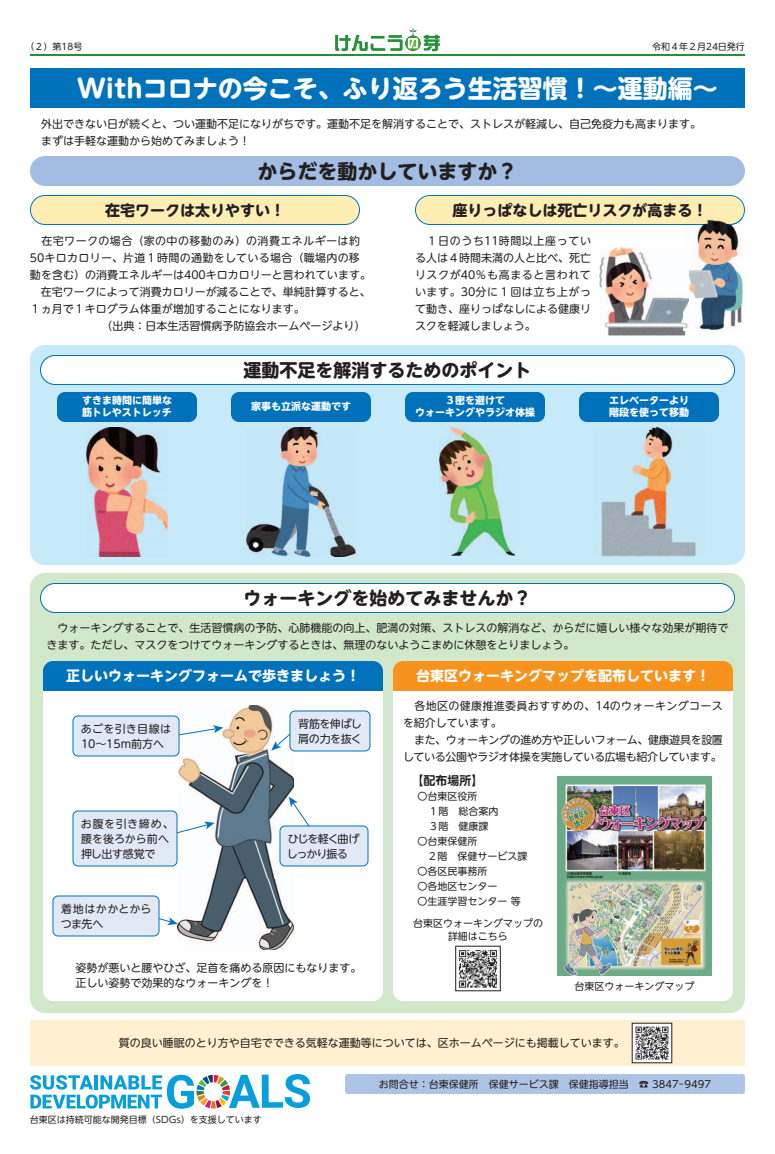
<style>
.page{position:relative;width:775px;height:1154px;background:#fff}
.page>*{position:absolute;margin:0;border:0;box-sizing:border-box;transform-origin:0 0}
.t1{font:25px "UD Shin M Go Pr 6 N Bold 90 pv RKSJ H";color:#fff}
.t2{font:20px "UD Shin M Go Pr 6 N Bold 90 pv RKSJ H";color:#231f20}
.t3{font:18px "UD Shin M Go Pr 6 N Bold 90 pv RKSJ H";color:#231f20}
.t4{font:15px "UD Shin M Go Pr 6 N Bold 90 pv RKSJ H";color:#231f20}
.t5{font:14px "UD Shin M Go Pr 6 N Bold 90 pv RKSJ H";color:#fff}
.t6{font:12px "UD Shin M Go Pr 6 N De Bold 90 pv RKSJ H";color:#231f20}
.t7{font:11px/17px "UD Shin M Go Pr 6 N Regular 90 pv RKSJ H";color:#231f20}
.t8{font:11px/17px "UD Shin M Go Pr 6 N Regular 90 pv RKSJ H";letter-spacing:-.035em;color:#231f20}
.t9{font:11px "UD Shin M Go Pr 6 N Regular 90 pv RKSJ H";letter-spacing:.025em;color:#231f20}
.t10{font:11px "UD Shin M Go Pr 6 N Regular 90 pv RKSJ H";letter-spacing:.04em;color:#231f20}
.t11{font:11px/15px "UD Shin M Go Pr 6 N Regular 90 pv RKSJ H";letter-spacing:-.09em;color:#231f20}
.t12{font:11px/15px "UD Shin M Go Pr 6 N Regular 90 pv RKSJ H";letter-spacing:-.05em;color:#231f20}
.t13{font:10px/13px "UD Shin M Go Pr 6 N Regular 90 pv RKSJ H";color:#231f20;text-align:center}
.t14{font:10px/12px "UD Shin M Go Pr 6 N Bold 90 pv RKSJ H";color:#fff}
.t15{font:9px "UD Shin M Go Pr 6 N Regular 90 pv RKSJ H";color:#231f20}
</style>
<div class="page">
<div style="left:30px;top:1020px;width:715px;height:46px;background:#fef0d0"></div>
<hr style="left:30px;top:54px;width:715px;height:2px;background:#269039">
<svg style="left:405px;top:35px;width:16px;height:16px"></svg>
<svg style="left:335px;top:28px;width:83px;height:23px"></svg>
<svg style="left:424px;top:35px;width:16px;height:16px"></svg>
<div style="left:30px;top:573px;width:715px;height:440px;background:#d2e8ca;border-radius:15px"></div>
<div style="left:345px;top:1074px;width:400px;height:20px;background:#adc4e5;border-radius:3px"></div>
<svg style="left:30px;top:195px;width:330px;height:30px;background:#ede5b6"></svg>
<svg style="left:40px;top:583px;width:695px;height:30px;background:#edf5f9"></svg>
<div style="left:30px;top:345px;width:715px;height:220px;background:#c6eafa;border-radius:15px"></div>
<svg style="left:40px;top:355px;width:695px;height:30px;background:#ecf5fa"></svg>
<div style="left:30px;top:156px;width:715px;height:30px;background:#a2bde2;border-radius:15px"></div>
<div style="left:393px;top:661px;width:340px;height:340px;background:#fff;border-radius:10px"></div>
<img style="left:558px;top:776px;width:154px;height:200px">
<div style="left:393px;top:661px;width:340px;height:30px;background:#f7931d;border-radius:10px"></div>
<div style="left:393px;top:676px;width:340px;height:15px;background:#f7931d"></div>
<img style="left:458px;top:950px;width:40px;height:38px">
<img style="left:634px;top:1025px;width:36px;height:36px">
<div style="left:43px;top:661px;width:340px;height:340px;background:#fff;border-radius:10px"></div>
<div style="left:43px;top:661px;width:340px;height:30px;background:#0072bc;border-radius:10px"></div>
<div style="left:43px;top:676px;width:340px;height:15px;background:#0072bc"></div>
<div style="left:30px;top:68px;width:715px;height:40px;background:#0072bc"></div>
<img style="left:599px;top:247px;width:87px;height:89px">
<img style="left:689px;top:225px;width:54px;height:106px">
<svg style="left:415px;top:195px;width:330px;height:30px;background:#ebe4b4"></svg>
<img style="left:684px;top:247px;width:5px;height:84px">
<div style="left:57px;top:392px;width:140px;height:30px;background:#0072bc;border-radius:8px"></div>
<div style="left:231px;top:392px;width:140px;height:30px;background:#0072bc;border-radius:8px"></div>
<div style="left:405px;top:392px;width:140px;height:30px;background:#0072bc;border-radius:8px"></div>
<div style="left:579px;top:392px;width:140px;height:30px;background:#0072bc;border-radius:8px"></div>
<img style="left:86px;top:427px;width:82px;height:130px">
<img style="left:247px;top:427px;width:108px;height:130px">
<img style="left:439px;top:427px;width:76px;height:128px">
<img style="left:601px;top:427px;width:95px;height:130px">
<svg style="left:30px;top:1074px;width:280px;height:35px"></svg>
<img style="left:178px;top:705px;width:116px;height:245px">
<svg style="left:180px;top:725px;width:43px;height:11px"></svg>
<svg style="left:271px;top:729px;width:20px;height:22px"></svg>
<svg style="left:178px;top:822px;width:37px;height:14px"></svg>
<div style="left:73px;top:716px;width:106px;height:40px;background:#e1e9f6;border-radius:5px"></div>
<div style="left:72px;top:716px;width:108px;height:40px;border:1px solid #0072bc;border-radius:5px"></div>
<div style="left:290px;top:711px;width:80px;height:40px;background:#e1e9f6;border-radius:5px"></div>
<div style="left:290px;top:710px;width:80px;height:42px;border:1px solid #0072bc;border-radius:5px"></div>
<div style="left:73px;top:811px;width:104px;height:55px;background:#e1e9f6;border-radius:5px"></div>
<div style="left:72px;top:810px;width:106px;height:56px;border:1px solid #0072bc;border-radius:5px"></div>
<svg style="left:160px;top:917px;width:18px;height:8px"></svg>
<div style="left:53px;top:896px;width:106px;height:40px;background:#e1e9f6;border-radius:5px"></div>
<div style="left:52px;top:896px;width:108px;height:40px;border:1px solid #0072bc;border-radius:5px"></div>
<svg style="left:289px;top:797px;width:23px;height:29px"></svg>
<div style="left:280px;top:826px;width:88px;height:40px;background:#e1e9f6;border-radius:5px"></div>
<div style="left:280px;top:826px;width:88px;height:40px;border:1px solid #0072bc;border-radius:5px"></div>
<p class="t15" style="left:26px;top:43px;width:58px">（２）第18号</p>
<p class="t15" style="left:652px;top:43px;width:94px">令和４年２月24日発行</p>
<h1 class="t1" style="left:77px;top:79px;width:642px">Withコロナの今こそ、ふり返ろう生活習慣！～運動編～</h1>
<p class="t7" style="left:30px;top:117px;width:673px">　外出できない日が続くと、つい運動不足になりがちです。運動不足を解消することで、ストレスが軽減し、自己免疫力も高まります。　まずは手軽な運動から始めてみましょう！</p>
<h2 class="t2" style="left:258px;top:164px;width:261px">からだを動かしていますか？</h2>
<h3 class="t4" style="left:105px;top:204px;width:181px">在宅ワークは太りやすい！</h3>
<p class="t10" style="left:30px;top:236px;width:332px">　在宅ワークの場合（家の中の移動のみ）の消費エネルギーは約</p>
<p class="t9" style="left:30px;top:253px;width:331px">50キロカロリー、片道１時間の通勤をしている場合（職場内の移</p>
<p class="t7" style="left:30px;top:268px;width:343px">動を含む）の消費エネルギーは400キロカロリーと言われています。</p>
<p class="t7" style="left:30px;top:285px;width:343px">　在宅ワークによって消費カロリーが減ることで、単純計算すると、</p>
<p class="t7" style="left:30px;top:302px;width:277px">１ヵ月で１キログラム体重が増加することになります。</p>
<p class="t7" style="left:101px;top:319px;width:266px">（出典：日本生活習慣病予防協会ホームページより）</p>
<h3 class="t4" style="left:452px;top:204px;width:256px">座りっぱなしは死亡リスクが高まる！</h3>
<p class="t7" style="left:415px;top:234px;width:177px;text-align:justify">　１日のうち11時間以上座っている人は４時間未満の人と比べ、死亡リスクが40％も高まると言われています。30分に１回は立ち上がって動き、座りっぱなしによる健康リスクを軽減しましょう。</p>
<h3 class="t3" style="left:244px;top:363px;width:289px">運動不足を解消するためのポイント</h3>
<p class="t14" style="left:82px;top:396px;width:91px">すきま時間に簡単な筋トレやストレッチ</p>
<p class="t14" style="left:251px;top:402px;width:101px">家事も立派な運動です</p>
<p class="t14" style="left:415px;top:396px;width:121px;text-align:center">３密を避けて<br>ウォーキングやラジオ体操</p>
<p class="t14" style="left:609px;top:396px;width:81px">エレベーターより階段を使って移動</p>
<h3 class="t3" style="left:244px;top:591px;width:289px">ウォーキングを始めてみませんか？</h3>
<p class="t7" style="left:46px;top:621px;width:683px">　ウォーキングすることで、生活習慣病の予防、心肺機能の向上、肥満の対策、ストレスの解消など、からだに嬉しい様々な効果が期待できます。ただし、マスクをつけてウォーキングするときは、無理のないようこまめに休憩をとりましょう。</p>
<p class="t5" style="left:66px;top:671px;width:295px">正しいウォーキングフォームで歩きましょう！</p>
<p class="t7" style="left:81px;top:723px;width:92px;line-height:15px">あごを引き目線は<br>10～15m前方へ</p>
<p class="t12" style="left:298px;top:718px;width:65px">背筋を伸ばし肩の力を抜く</p>
<p class="t7" style="left:81px;top:818px;width:94px;line-height:15px">お腹を引き締め、腰を後ろから前へ押し出す感覚で</p>
<p class="t7" style="left:61px;top:903px;width:92px;line-height:15px">着地はかかとからつま先へ</p>
<p class="t11" style="left:287px;top:833px;width:74px">ひじを軽く曲げしっかり振る</p>
<p class="t7" style="left:76px;top:962px;width:287px;line-height:15px">姿勢が悪いと腰やひざ、足首を痛める原因にもなります。正しい姿勢で効果的なウォーキングを！</p>
<p class="t5" style="left:416px;top:671px;width:295px">台東区ウォーキングマップを配布しています！</p>
<p class="t8" style="left:403px;top:699px;width:321px">　各地区の健康推進委員おすすめの、14のウォーキングコースを紹介しています。<br>　また、ウォーキングの進め方や正しいフォーム、健康遊具を設置している公園やラジオ体操を実施している広場も紹介しています。</p>
<p class="t6" style="left:412px;top:776px;width:74px">【配布場所】</p>
<p class="t13" style="left:418px;top:791px;width:61px">〇台東区役所</p>
<p class="t13" style="left:428px;top:806px;width:71px">１階　総合案内</p>
<p class="t13" style="left:428px;top:821px;width:61px">３階　健康課</p>
<p class="t13" style="left:418px;top:836px;width:61px">〇台東保健所</p>
<p class="t13" style="left:418px;top:851px;width:111px">　２階　保健サービス課</p>
<p class="t13" style="left:418px;top:866px;width:71px">〇各区民事務所</p>
<p class="t13" style="left:418px;top:881px;width:81px">〇各地区センター</p>
<p class="t13" style="left:418px;top:896px;width:105px">〇生涯学習センター 等</p>
<p class="t13" style="left:413px;top:918px;width:131px">台東区ウォーキングマップの詳細はこちら</p>
<p class="t13" style="left:574px;top:981px;width:121px">台東区ウォーキングマップ</p>
<p class="t7" style="left:119px;top:1036px;width:508px">質の良い睡眠のとり方や自宅でできる気軽な運動等については、区ホームページにも掲載しています。</p>
<p class="t15" style="left:30px;top:1116px;width:233px">台東区は持続可能な開発目標（SDGs）を支援しています</p>
<p class="t13" style="left:379px;top:1079px;width:334px">お問合せ：台東保健所　保健サービス課　保健指導担当　☎ 3847－9497</p>
</div>
